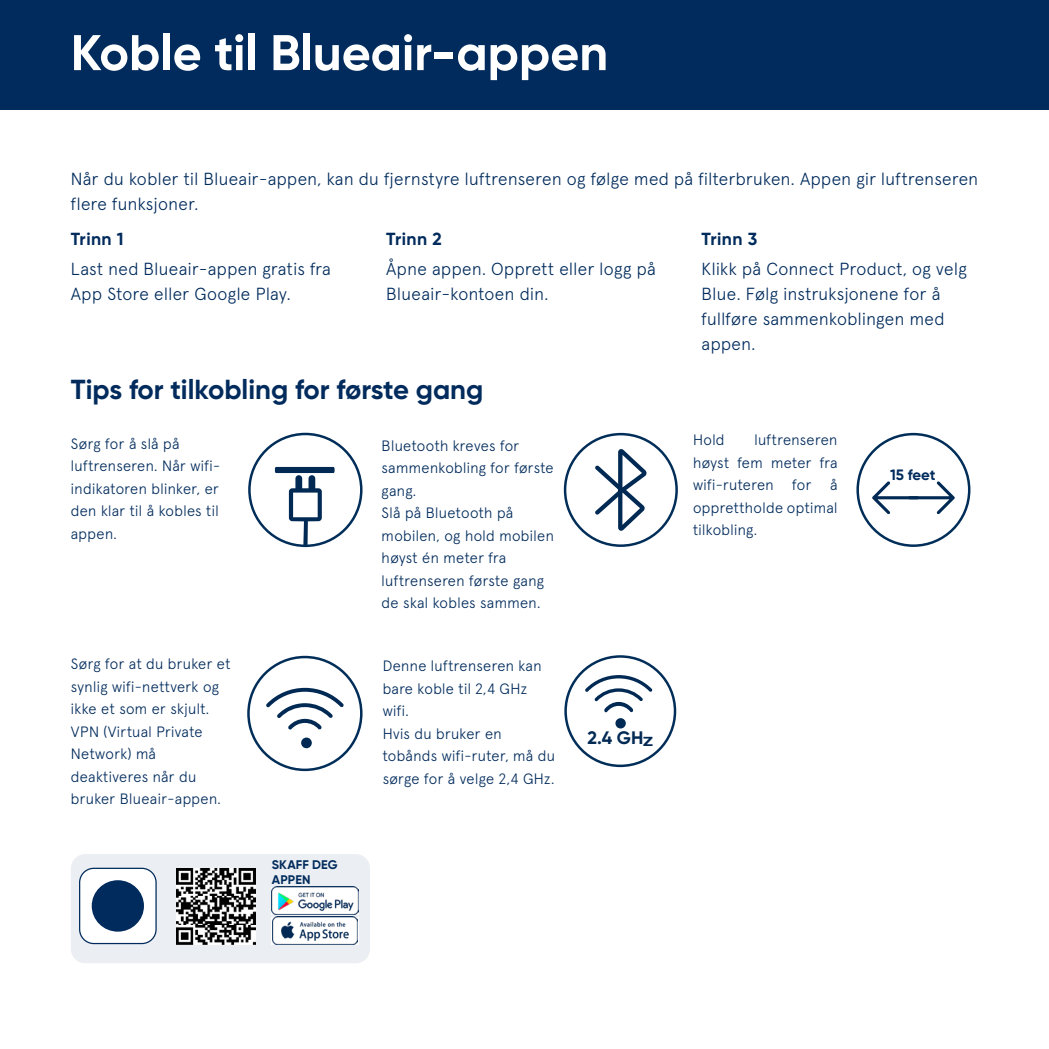
<style>
.page{position:relative;width:1049px;height:1049px;background:#fff}
.page>*{position:absolute;margin:0;border:0;box-sizing:border-box;transform-origin:0 0}
.t1{font:700 50px "Gilroy";color:#fff}
.t2{font:700 27.5px "Gilroy";color:#002b5c}
.t3{font:700 18px "Gilroy";color:#002954}
.t4{font:300 17.5px/25px "Apercu Pro";letter-spacing:.025em;color:#002b5c}
.t5{font:700 17.5px "Gilroy";letter-spacing:.025em;color:#002b5c}
.t6{font:300 15px/22.5px "Apercu Pro";letter-spacing:.025em;color:#002b5c}
.t7{font:700 15px "Gilroy";letter-spacing:-.01em;color:#002b5c}
.t8{font:700 12.5px/15px "Gilroy";letter-spacing:.01em;color:#002b5c}
</style>
<div class="page">
<div style="left:0;top:0;width:1049px;height:109px;background:#002b5c"></div>
<div style="left:71px;top:854px;width:299px;height:109px;background:#ebeef2;border-radius:14px"></div>
<div style="left:271px;top:917px;width:88px;height:27px;background:#fff"></div>
<img style="left:272px;top:917px;width:86px;height:27px">
<img style="left:271px;top:887px;width:88px;height:28px">
<div style="left:80px;top:868px;width:76px;height:75px;background:#fff;border-radius:14px"></div>
<div style="left:79px;top:868px;width:78px;height:76px;border:1px solid #002b5c;border-radius:14px"></div>
<div style="left:92px;top:880px;width:52px;height:52px;background:#002b5c;border-radius:50%"></div>
<div style="left:247px;top:656px;width:115px;height:115px;border:2px solid #002e59;border-radius:50%"></div>
<div style="left:301px;top:737px;width:11px;height:11px;background:#002954;border-radius:50%"></div>
<svg style="left:266px;top:688px;width:78px;height:41px"></svg>
<svg style="left:275px;top:467px;width:60px;height:80px"></svg>
<div style="left:564px;top:433px;width:114px;height:114px;border:2px solid #002e59;border-radius:50%"></div>
<svg style="left:595px;top:449px;width:51px;height:82px"></svg>
<div style="left:856px;top:433px;width:114px;height:114px;border:2px solid #002e59;border-radius:50%"></div>
<svg style="left:872px;top:481px;width:83px;height:33px"></svg>
<div style="left:564px;top:655px;width:112px;height:112px;border:2px solid #002e59;border-radius:50%"></div>
<div style="left:615px;top:718px;width:11px;height:10px;background:#002954;border-radius:50%"></div>
<svg style="left:585px;top:675px;width:67px;height:37px"></svg>
<img style="left:177px;top:868px;width:78px;height:76px">
<p class="t1" style="left:71px;top:21px;width:539px">Koble til Blueair-appen</p>
<p class="t4" style="left:71px;top:165px;width:909px">Når du kobler til Blueair-appen, kan du fjernstyre luftrenseren og følge med på filterbruken. Appen gir luftrenseren flere funksjoner.</p>
<p class="t5" style="left:71px;top:228px;width:54px">Trinn 1</p>
<p class="t4" style="left:71px;top:255px;width:261px">Last ned Blueair-appen gratis fra<br>App Store eller Google Play.</p>
<p class="t5" style="left:386px;top:228px;width:57px">Trinn 2</p>
<p class="t4" style="left:386px;top:255px;width:271px">Åpne appen. Opprett eller logg på<br>Blueair-kontoen din.</p>
<p class="t2" style="left:71px;top:372px;width:414px">Tips for tilkobling for første gang</p>
<p class="t6" style="left:71px;top:431px;width:151px">Sørg for å slå på luftrenseren. Når wifi&shy;indikatoren blinker, er den klar til å kobles til appen.</p>
<p class="t6" style="left:382px;top:433px;width:174px">Bluetooth kreves for sammenkobling for første gang.</p>
<p class="t6" style="left:382px;top:500px;width:174px">Slå på Bluetooth på mobilen, og hold mobilen høyst én meter fra luftrenseren første gang de skal kobles sammen.</p>
<p class="t6" style="left:71px;top:651px;width:161px">Sørg for at du bruker et synlig wifi-nettverk og ikke et som er skjult.</p>
<p class="t6" style="left:71px;top:719px;width:152px">VPN (Virtual Private<br>Network) må deaktiveres når du bruker Blueair-appen.</p>
<p class="t8" style="left:272px;top:857px;width:67px">SKAFF DEG<br>APPEN</p>
<p class="t6" style="left:383px;top:653px;width:160px">Denne luftrenseren kan bare koble til 2,4 GHz wifi.</p>
<p class="t6" style="left:383px;top:721px;width:174px">Hvis du bruker en tobånds wifi-ruter, må du sørge for å velge 2,4 GHz.</p>
<p class="t3" style="left:587px;top:726px;width:67px">2.4 GH<sub>Z</sub></p>
<p class="t5" style="left:702px;top:228px;width:57px">Trinn 3</p>
<p class="t4" style="left:702px;top:255px;width:267px">Klikk på Connect Product, og velg<br>Blue. Følg instruksjonene for å fullføre sammenkoblingen med appen.</p>
<p class="t6" style="left:693px;top:428px;width:146px;text-align:justify;text-indent:61px">luftrenseren høyst fem meter fra wifi-ruteren for å opprettholde optimal tilkobling.</p>
<p class="t6" style="left:693px;top:428px;width:33px">Hold</p>
<p class="t7" style="left:890px;top:465px;width:47px">15 feet</p>
</div>
